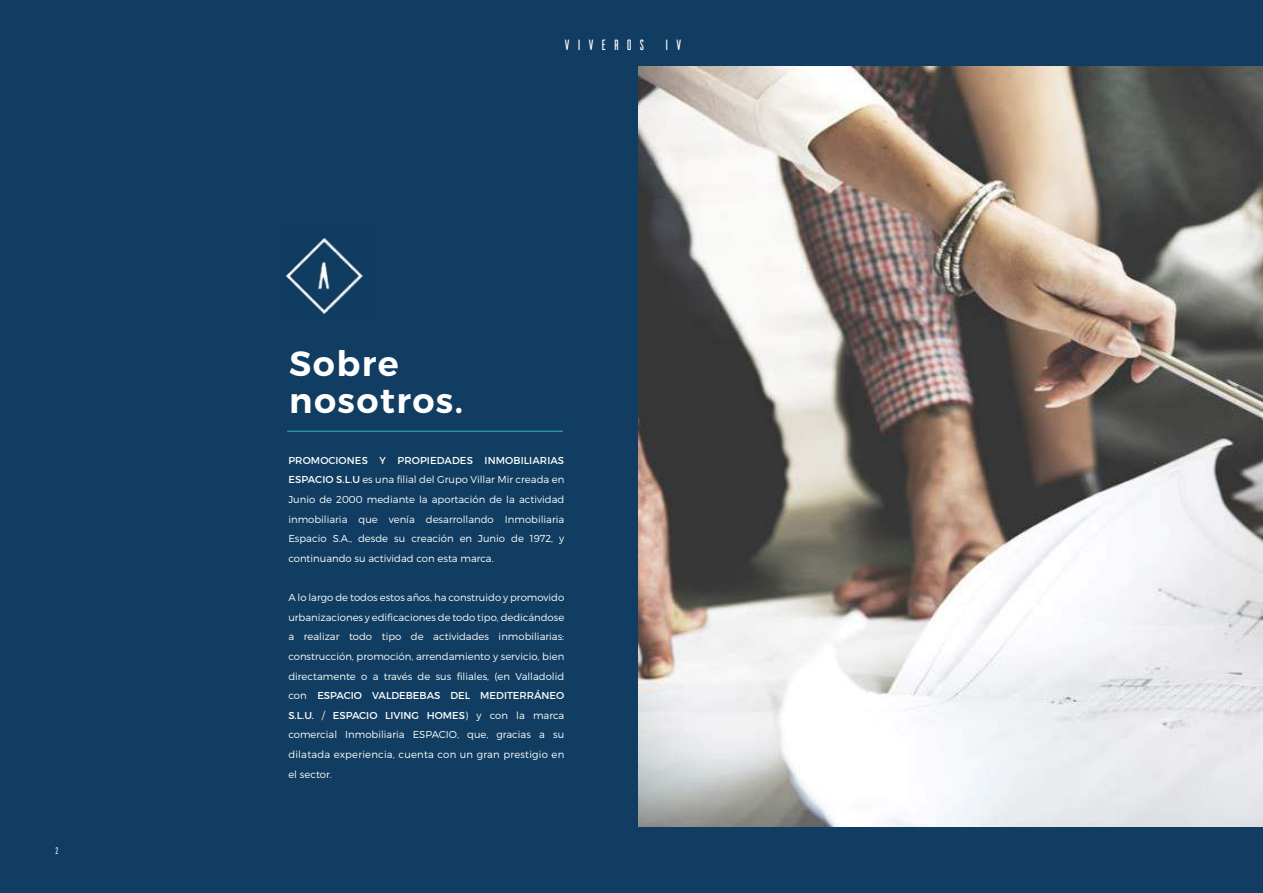
<style>
.page{position:relative;width:1263px;height:893px;background:#103d61}
.page>*{position:absolute;margin:0;border:0;box-sizing:border-box;transform-origin:0 0}
.t1{font:600 34.95px/37.2px "Montserrat";letter-spacing:.04em;color:#fff}
.t2{font:14.85px "Ailerons";letter-spacing:.26em;color:#fff}
.t3{font:300 10.05px/19.6px "Montserrat";color:#fff;text-align:justify}
.t4{font:9.6px "Ailerons";color:#fff}
.s1{font-weight:400}
</style>
<div class="page">
<img style="left:638px;top:66px;width:625px;height:761px">
<img style="left:286px;top:238px;width:77px;height:77px">
<hr style="left:287px;top:431px;width:276px;height:1px;background:#39b8c0">
<p class="t4" style="left:54px;top:846px;width:7px">2</p>
<h2 class="t2" style="left:563px;top:38px;width:122px">VIVEROS IV</h2>
<h1 class="t1" style="left:289px;top:345px;width:175px">Sobre nosotros.</h1>
<p class="t3" style="left:288px;top:450px;width:277px"><span class="s1">PROMOCIONES Y PROPIEDADES INMOBILIARIAS ESPACIO S.L.U</span> es una filial del Grupo Villar Mir creada en Junio de 2000 mediante la aportación de la actividad inmobiliaria que venía desarrollando Inmobiliaria Espacio S.A., desde su creación en Junio de 1972, y continuando su actividad con esta marca.</p>
<p class="t3" style="left:288px;top:587px;width:277px">A lo largo de todos estos años, ha construido y promovido urbanizaciones y edificaciones de todo tipo, dedicándose a realizar todo tipo de actividades inmobiliarias: construcción, promoción, arrendamiento y servicio, bien directamente o a través de sus filiales, (en Valladolid con <span class="s1">ESPACIO VALDEBEBAS DEL MEDITERRÁNEO S.L.U.</span> / <span class="s1">ESPACIO LIVING HOMES</span>) y con la marca comercial Inmobiliaria ESPACIO, que, gracias a su dilatada experiencia, cuenta con un gran prestigio en el sector.</p>
</div>
